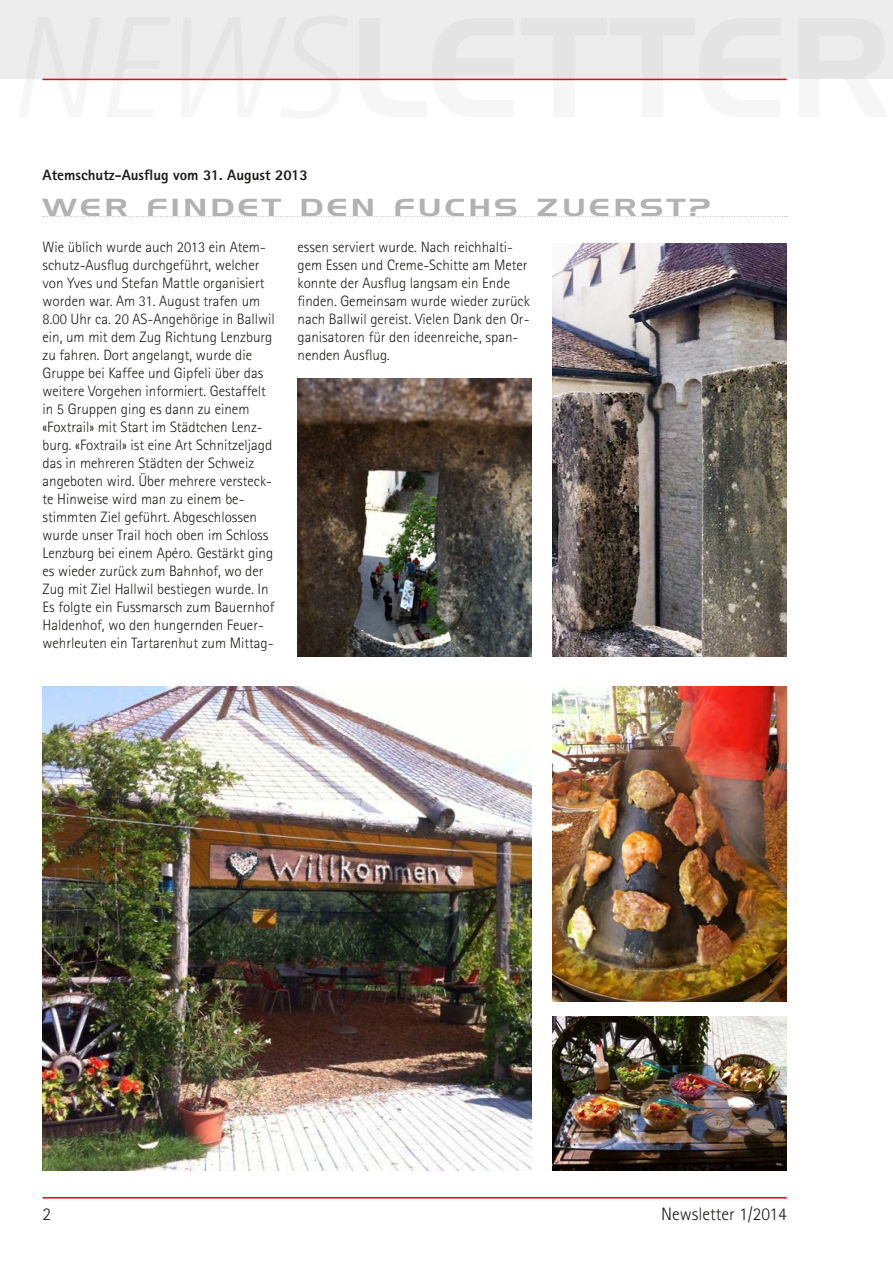
<style>
.page{position:relative;width:893px;height:1263px;background:#fff}
.page>*{position:absolute;margin:0;border:0;box-sizing:border-box;transform-origin:0 0}
.t1{font:24px "Handel Gothic BT";letter-spacing:.1em;color:#b3b2b2;scale:1.3 1}
.t2{font:300 18px "Rotis Sans Serif";color:#1d1d1b}
.t3{font:300 15px/18px "Rotis Sans Serif";color:#1d1d1b}
.t4{font:800 15px "Rotis Sans Serif";color:#1d1d1b}
</style>
<div class="page">
<div style="left:0;top:0;width:893px;height:79px;background:#ededed"></div>
<hr style="left:43px;top:1197px;width:744px;height:1px;background:#e30613">
<hr style="left:43px;top:79px;width:744px;height:1px;background:#e30613">
<svg style="left:43px;top:216px;width:744px;height:1px"></svg>
<img style="left:298px;top:378px;width:233px;height:278px">
<img style="left:43px;top:687px;width:488px;height:483px">
<img style="left:553px;top:687px;width:234px;height:315px">
<img style="left:553px;top:243px;width:234px;height:413px">
<img style="left:553px;top:1016px;width:233px;height:154px">
<p class="t4" style="left:43px;top:165px;width:267px">Atemschutz-Ausflug vom 31. August 2013</p>
<h1 class="t1" style="left:43px;top:193px;width:515px">WER FINDET DEN FUCHS ZUERST?</h1>
<p class="t3" style="left:43px;top:238px;width:234px">Wie üblich wurde auch 2013 ein Atem&shy;schutz-Ausflug durchgeführt, welcher von Yves und Stefan Mattle organisiert worden war. Am 31. August trafen um 8.00 Uhr ca. 20 AS-Angehörige in Ballwil ein, um mit dem Zug Richtung Lenzburg zu fahren. Dort angelangt, wurde die Gruppe bei Kaffee und Gipfeli über das weitere Vorgehen informiert. Gestaffelt in 5 Gruppen ging es dann zu einem «Foxtrail» mit Start im Städtchen Lenz&shy;burg. «Foxtrail» ist eine Art Schnitzeljagd das in mehreren Städten der Schweiz angeboten wird. Über mehrere versteck&shy;te Hinweise wird man zu einem be&shy;stimmten Ziel geführt. Abgeschlossen wurde unser Trail hoch oben im Schloss Lenzburg bei einem Apéro. Gestärkt ging es wieder zurück zum Bahnhof, wo der Zug mit Ziel Hallwil bestiegen wurde. In Es folgte ein Fussmarsch zum Bauernhof Haldenhof, wo den hungernden Feuer&shy;wehrleuten ein Tartarenhut zum Mittag-</p>
<p class="t3" style="left:298px;top:238px;width:234px">essen serviert wurde. Nach reichhalti&shy;gem Essen und Creme-Schitte am Meter konnte der Ausflug langsam ein Ende finden. Gemeinsam wurde wieder zurück nach Ballwil gereist. Vielen Dank den Or&shy;ganisatoren für den ideenreiche, span&shy;nenden Ausflug.</p>
<p class="t2" style="left:43px;top:1204px;width:10px">2</p>
<p class="t2" style="left:661px;top:1204px;width:127px">Newsletter 1/2014</p>
</div>
